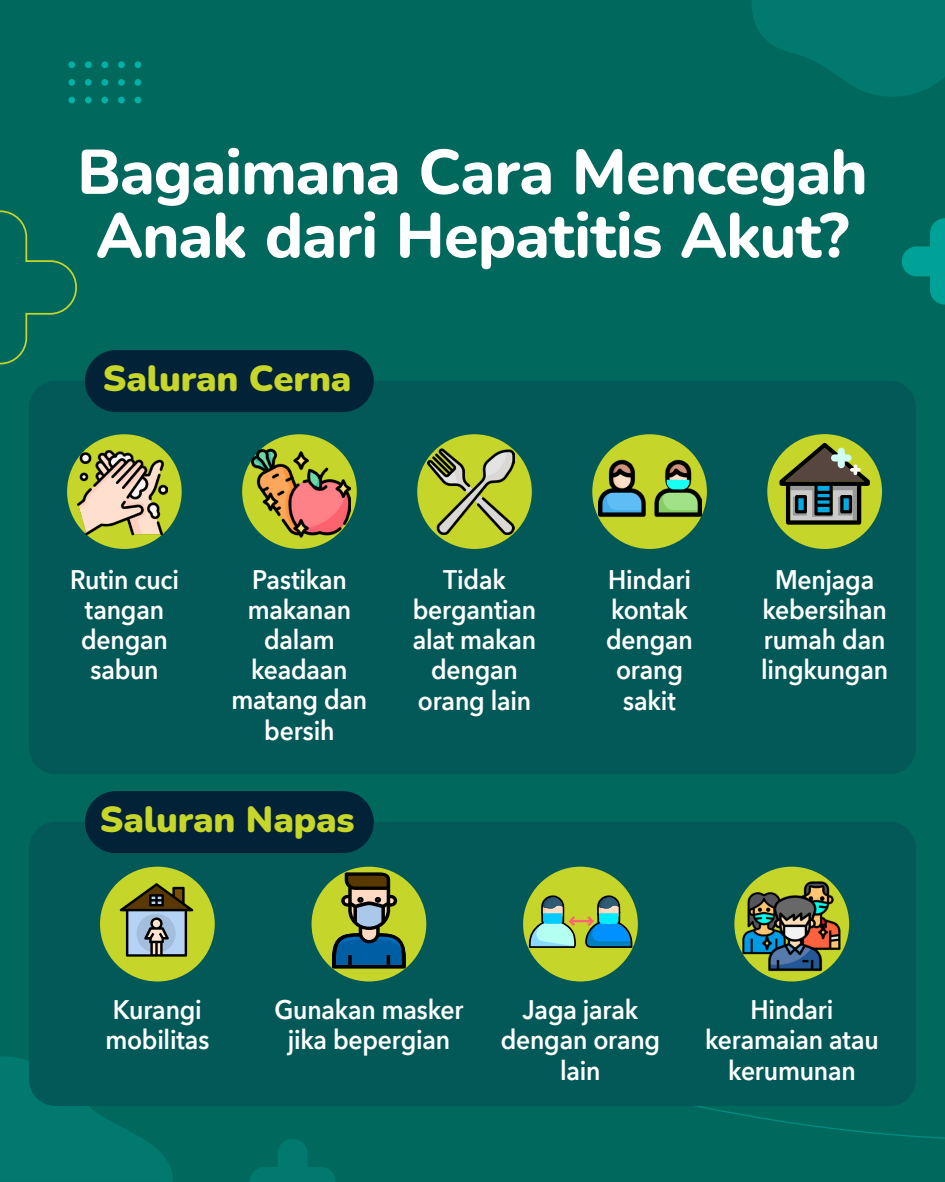
<style>
.page{position:relative;width:945px;height:1182px;background:#fff}
.page>*{position:absolute;margin:0;border:0;box-sizing:border-box;transform-origin:0 0}
.t1{font:800 62.82px/63.4px "Nunito";letter-spacing:-.015em;color:#fff}
.t2{font:900 36.31px "Nunito";letter-spacing:-.005em;color:#c7d629}
.t3{font:600 26.86px/30.1px "Avenir Next";letter-spacing:-.01em;color:#fff;text-align:center;scale:.92 1}
</style>
<div class="page">
<div style="left:0;top:0;width:945px;height:1181px;background:#00685c"></div>
<svg style="left:174px;top:1087px;width:771px;height:52px"></svg>
<svg style="left:902px;top:218px;width:43px;height:86px"></svg>
<div style="left:135px;top:61px;width:6px;height:7px;background:#00b1a6;border-radius:50%"></div>
<div style="left:85px;top:61px;width:7px;height:7px;background:#00b1a6;border-radius:50%"></div>
<div style="left:118px;top:61px;width:7px;height:7px;background:#00b1a6;border-radius:50%"></div>
<div style="left:101px;top:61px;width:7px;height:7px;background:#00b1a6;border-radius:50%"></div>
<div style="left:68px;top:61px;width:7px;height:7px;background:#00b1a6;border-radius:50%"></div>
<div style="left:135px;top:79px;width:6px;height:7px;background:#00b1a6;border-radius:50%"></div>
<div style="left:85px;top:79px;width:7px;height:7px;background:#00b1a6;border-radius:50%"></div>
<div style="left:118px;top:79px;width:7px;height:7px;background:#00b1a6;border-radius:50%"></div>
<div style="left:101px;top:79px;width:7px;height:7px;background:#00b1a6;border-radius:50%"></div>
<div style="left:68px;top:79px;width:7px;height:7px;background:#00b1a6;border-radius:50%"></div>
<svg style="left:135px;top:97px;width:6px;height:6px"></svg>
<div style="left:85px;top:97px;width:7px;height:6px;background:#00b1a6;border-radius:50%"></div>
<div style="left:118px;top:97px;width:7px;height:6px;background:#00b1a6;border-radius:50%"></div>
<div style="left:101px;top:97px;width:7px;height:6px;background:#00b1a6;border-radius:50%"></div>
<div style="left:68px;top:97px;width:7px;height:6px;background:#00b1a6;border-radius:50%"></div>
<svg style="left:0;top:210px;width:77px;height:155px"></svg>
<svg style="left:249px;top:1138px;width:87px;height:43px"></svg>
<svg style="left:0;top:1056px;width:174px;height:125px"></svg>
<svg style="left:752px;top:0;width:193px;height:97px"></svg>
<div style="left:29px;top:381px;width:887px;height:393px;background:#025957;border-radius:26px"></div>
<div style="left:85px;top:350px;width:289px;height:62px;background:#022238;border-radius:31px"></div>
<div style="left:29px;top:821px;width:887px;height:284px;background:#025957;border-radius:26px"></div>
<div style="left:85px;top:791px;width:289px;height:62px;background:#022238;border-radius:31px"></div>
<div style="left:312px;top:866px;width:114px;height:115px;background:#c6d529;border-radius:50%"></div>
<svg style="left:332px;top:872px;width:74px;height:96px"></svg>
<div style="left:734px;top:866px;width:115px;height:115px;background:#c6d529;border-radius:50%"></div>
<img style="left:803px;top:879px;width:47px;height:72px">
<img style="left:734px;top:889px;width:42px;height:65px">
<img style="left:756px;top:894px;width:77px;height:77px">
<div style="left:523px;top:866px;width:115px;height:115px;background:#c6d529;border-radius:50%"></div>
<hr style="left:571px;top:919px;width:21px;height:3px;background:#ff6675">
<svg style="left:527px;top:893px;width:51px;height:56px"></svg>
<svg style="left:585px;top:893px;width:49px;height:56px"></svg>
<div style="left:100px;top:866px;width:115px;height:115px;background:#c6d529;border-radius:50%"></div>
<svg style="left:120px;top:883px;width:73px;height:73px"></svg>
<div style="left:67px;top:434px;width:115px;height:115px;background:#c6d529;border-radius:50%"></div>
<img style="left:78px;top:447px;width:89px;height:90px">
<div style="left:242px;top:434px;width:115px;height:115px;background:#c6d529;border-radius:50%"></div>
<img style="left:252px;top:444px;width:98px;height:98px">
<div style="left:417px;top:434px;width:115px;height:115px;background:#c6d529;border-radius:50%"></div>
<img style="left:428px;top:448px;width:86px;height:86px">
<div style="left:592px;top:434px;width:115px;height:115px;background:#c6d529;border-radius:50%"></div>
<img style="left:598px;top:455px;width:104px;height:65px">
<svg style="left:667px;top:480px;width:22px;height:9px"></svg>
<div style="left:767px;top:434px;width:115px;height:115px;background:#c6d529;border-radius:50%"></div>
<svg style="left:779px;top:442px;width:91px;height:83px"></svg>
<h1 class="t1" style="left:77px;top:138px;width:792px">Bagaimana Cara Mencegah<br>Anak dari Hepatitis Akut?</h1>
<h2 class="t2" style="left:103px;top:352px;width:250px">Saluran Cerna</h2>
<p class="t3" style="left:70px;top:563px;width:120px">Rutin cuci tangan dengan sabun</p>
<p class="t3" style="left:231px;top:564px;width:149px">Pastikan makanan dalam keadaan matang dan bersih</p>
<p class="t3" style="left:413px;top:564px;width:136px">Tidak bergantian alat makan dengan orang lain</p>
<p class="t3" style="left:606px;top:564px;width:96px">Hindari kontak dengan orang sakit</p>
<p class="t3" style="left:761px;top:563px;width:139px">Menjaga kebersihan rumah dan lingkungan</p>
<h2 class="t2" style="left:100px;top:793px;width:256px">Saluran Napas</h2>
<p class="t3" style="left:105px;top:994px;width:115px;text-align:left">Kurangi mobilitas</p>
<p class="t3" style="left:274px;top:994px;width:207px">Gunakan masker jika bepergian</p>
<p class="t3" style="left:501px;top:994px;width:175px">Jaga jarak dengan orang lain</p>
<p class="t3" style="left:705px;top:994px;width:190px">Hindari keramaian atau kerumunan</p>
</div>
